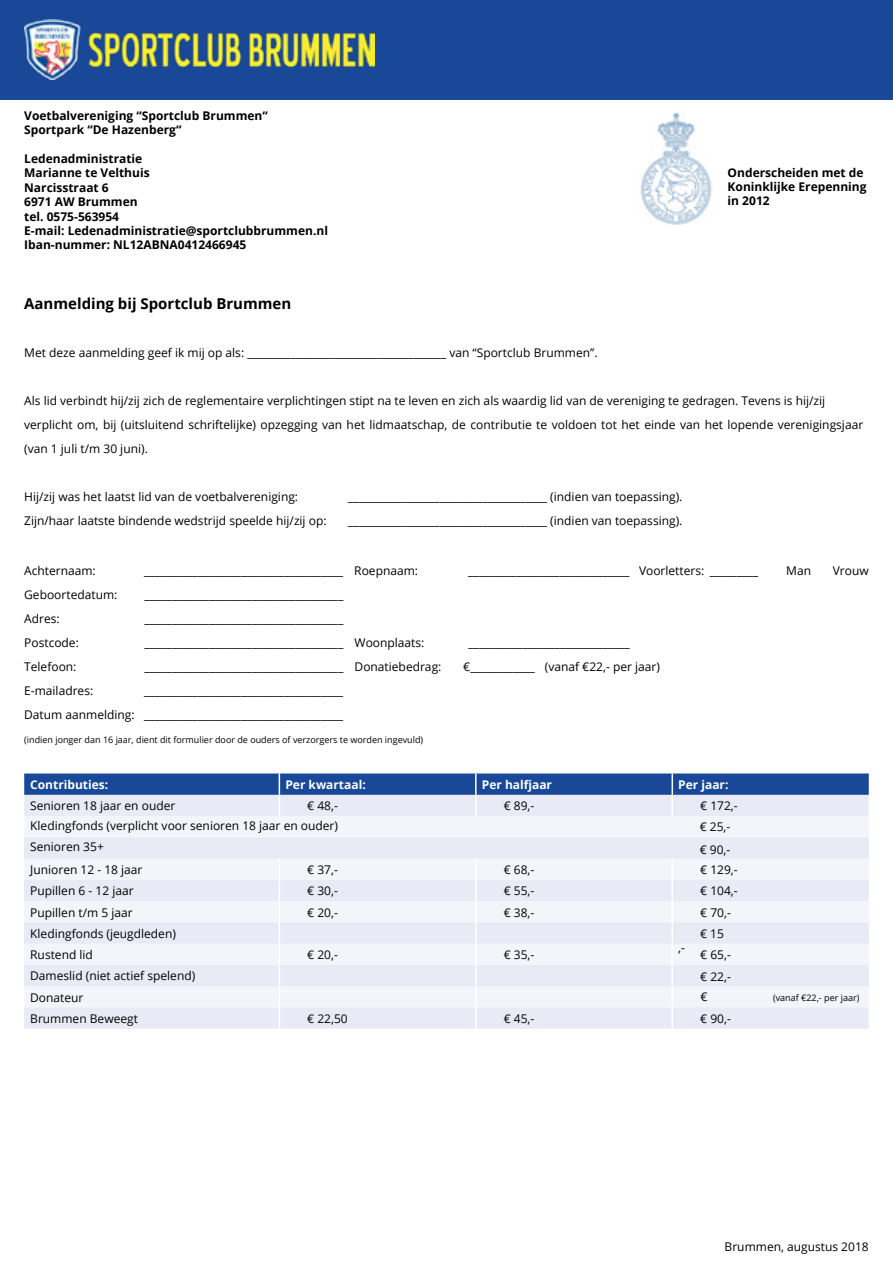
<style>
.page{position:relative;width:893px;height:1263px;background:#fff}
.page>*{position:absolute;margin:0;border:0;box-sizing:border-box;transform-origin:0 0}
.t1{font:700 15px "Open Sans";color:#000}
.t2{font:12px/24px "Open Sans";color:#000}
.t3{font:700 12px/14.4px "Open Sans";color:#000}
.t4{font:700 12px "Open Sans";color:#fff}
.t5{font:9px "Open Sans";color:#000}
</style>
<div class="page">
<svg style="left:24px;top:965px;width:845px;height:64px;fill:#e9eaf6"></svg>
<div style="left:0;top:1px;width:893px;height:99px;background:#184897"></div>
<img style="left:24px;top:20px;width:351px;height:60px">
<img style="left:640px;top:112px;width:72px;height:112px">
<svg style="left:24px;top:816px;width:845px;height:149px;fill:#f4f5fb"></svg>
<svg style="left:24px;top:773px;width:845px;height:43px;background:#829ac7"></svg>
<hr style="left:475px;top:795px;width:2px;height:21px;background:#fff">
<hr style="left:671px;top:795px;width:2px;height:21px;background:#fff">
<hr style="left:475px;top:859px;width:2px;height:21px;background:#fff">
<hr style="left:671px;top:859px;width:2px;height:21px;background:#fff">
<hr style="left:475px;top:880px;width:2px;height:21px;background:#fff">
<hr style="left:671px;top:880px;width:2px;height:21px;background:#fff">
<hr style="left:475px;top:901px;width:2px;height:21px;background:#fff">
<hr style="left:671px;top:901px;width:2px;height:21px;background:#fff">
<hr style="left:475px;top:922px;width:2px;height:22px;background:#fff">
<hr style="left:671px;top:922px;width:2px;height:22px;background:#fff">
<hr style="left:475px;top:944px;width:2px;height:21px;background:#fff">
<hr style="left:671px;top:944px;width:2px;height:21px;background:#fff">
<hr style="left:475px;top:965px;width:2px;height:21px;background:#fff">
<hr style="left:671px;top:965px;width:2px;height:21px;background:#fff">
<hr style="left:475px;top:986px;width:2px;height:22px;background:#fff">
<hr style="left:671px;top:986px;width:2px;height:22px;background:#fff">
<svg style="left:279px;top:859px;width:1px;height:170px"></svg>
<hr style="left:475px;top:1008px;width:2px;height:21px;background:#fff">
<hr style="left:671px;top:1008px;width:2px;height:21px;background:#fff">
<p class="t3" style="left:24px;top:108px;width:245px">Voetbalvereniging “Sportclub Brummen“<br>Sportpark “De Hazenberg“</p>
<p class="t3" style="left:24px;top:151px;width:305px">Ledenadministratie<br>Marianne te Velthuis<br>Narcisstraat 6<br>6971 AW Brummen<br>tel. 0575-563954<br>E-mail: Ledenadministratie@sportclubbrummen.nl<br>Iban-nummer: NL12ABNA0412466945</p>
<p class="t3" style="left:728px;top:165px;width:140px">Onderscheiden met de<br>Koninklijke Erepenning in 2012</p>
<p class="t1" style="left:24px;top:293px;width:269px">Aanmelding bij Sportclub Brummen</p>
<p class="t2" style="left:24px;top:340px;width:575px">Met deze aanmelding geef ik mij op als: _____________________________________ van “Sportclub Brummen”.</p>
<p class="t2" style="left:24px;top:388px;width:840px">Als lid verbindt hij/zij zich de reglementaire verplichtingen stipt na te leven en zich als waardig lid van de vereniging te gedragen. Tevens is hij/zij verplicht om, bij (uitsluitend schriftelijke) opzegging van het lidmaatschap, de contributie te voldoen tot het einde van het lopende verenigingsjaar (van 1 juli t/m 30 juni).</p>
<p class="t2" style="left:24px;top:484px;width:275px">Hij/zij was het laatst lid van de voetbalvereniging:</p>
<p class="t2" style="left:348px;top:484px;width:336px">_____________________________________ (indien van toepassing).</p>
<p class="t2" style="left:24px;top:508px;width:304px">Zijn/haar laatste bindende wedstrijd speelde hij/zij op:</p>
<p class="t2" style="left:348px;top:508px;width:336px">_____________________________________ (indien van toepassing).</p>
<p class="t2" style="left:24px;top:558px;width:73px">Achternaam:</p>
<p class="t2" style="left:144px;top:558px;width:275px">_____________________________________ Roepnaam:</p>
<p class="t2" style="left:468px;top:558px;width:291px">______________________________ Voorletters: _________</p>
<p class="t2" style="left:786px;top:558px;width:26px">Man</p>
<p class="t2" style="left:833px;top:558px;width:37px">Vrouw</p>
<p class="t2" style="left:24px;top:582px;width:95px">Geboortedatum:<br>Adres:<br>Postcode:<br>Telefoon:</p>
<p class="t2" style="left:144px;top:582px;width:281px">_____________________________________ _____________________________________ _____________________________________ Woonplaats:</p>
<p class="t2" style="left:469px;top:630px;width:163px">______________________________</p>
<p class="t2" style="left:545px;top:655px;width:117px">(vanaf €22,- per jaar)</p>
<p class="t2" style="left:144px;top:654px;width:298px">_____________________________________ Donatiebedrag:</p>
<p class="t2" style="left:463px;top:654px;width:73px">€____________</p>
<p class="t2" style="left:24px;top:678px;width:71px">E-mailadres:</p>
<p class="t2" style="left:24px;top:678px;width:320px;text-align:right">_____________________________________<br>Datum aanmelding: _____________________________________</p>
<p class="t5" style="left:24px;top:734px;width:400px">(indien jonger dan 16 jaar, dient dit formulier door de ouders of verzorgers te worden ingevuld)</p>
<p class="t4" style="left:30px;top:776px;width:80px">Contributies:</p>
<p class="t4" style="left:285px;top:776px;width:82px">Per kwartaal:</p>
<p class="t4" style="left:482px;top:776px;width:72px">Per halfjaar</p>
<p class="t4" style="left:678px;top:776px;width:52px">Per jaar:</p>
<p class="t2" style="left:30px;top:793px;width:147px">Senioren 18 jaar en ouder</p>
<p class="t2" style="left:307px;top:793px;width:32px">€ 48,-</p>
<p class="t2" style="left:504px;top:793px;width:32px">€ 89,-</p>
<p class="t2" style="left:700px;top:793px;width:39px">€ 172,-</p>
<p class="t2" style="left:30px;top:815px;width:309px;line-height:20.9px">Kledingfonds (verplicht voor senioren 18 jaar en ouder)<br>Senioren 35+</p>
<p class="t2" style="left:700px;top:815px;width:32px;line-height:22.6px">€ 25,- € 90,-</p>
<p class="t2" style="left:30px;top:857px;width:114px">Junioren 12 - 18 jaar</p>
<p class="t2" style="left:307px;top:857px;width:32px">€ 37,-</p>
<p class="t2" style="left:504px;top:857px;width:32px">€ 68,-</p>
<p class="t2" style="left:700px;top:857px;width:39px">€ 129,-</p>
<p class="t2" style="left:30px;top:878px;width:105px">Pupillen 6 - 12 jaar</p>
<p class="t2" style="left:307px;top:878px;width:32px">€ 30,-</p>
<p class="t2" style="left:504px;top:878px;width:32px">€ 55,-</p>
<p class="t2" style="left:700px;top:878px;width:39px">€ 104,-</p>
<p class="t2" style="left:30px;top:900px;width:104px">Pupillen t/m 5 jaar</p>
<p class="t2" style="left:307px;top:900px;width:32px">€ 20,-</p>
<p class="t2" style="left:504px;top:900px;width:32px">€ 38,-</p>
<p class="t2" style="left:700px;top:900px;width:32px">€ 70,-</p>
<p class="t2" style="left:30px;top:921px;width:147px">Kledingfonds (jeugdleden)</p>
<p class="t2" style="left:700px;top:921px;width:25px">€ 15</p>
<p class="t2" style="left:678px;top:935px;width:8px">,-</p>
<p class="t2" style="left:30px;top:942px;width:64px">Rustend lid</p>
<p class="t2" style="left:307px;top:942px;width:32px">€ 20,-</p>
<p class="t2" style="left:504px;top:942px;width:32px">€ 35,-</p>
<p class="t2" style="left:700px;top:942px;width:32px">€ 65,-</p>
<p class="t2" style="left:30px;top:965px;width:167px;line-height:21.3px">Dameslid (niet actief spelend)<br>Donateur</p>
<p class="t2" style="left:700px;top:964px;width:32px">€ 22,-</p>
<p class="t2" style="left:700px;top:984px;width:9px">€</p>
<p class="t5" style="left:773px;top:991px;width:88px">(vanaf €22,- per jaar)</p>
<p class="t2" style="left:30px;top:1006px;width:109px">Brummen Beweegt</p>
<p class="t2" style="left:307px;top:1006px;width:42px">€ 22,50</p>
<p class="t2" style="left:504px;top:1006px;width:32px">€ 45,-</p>
<p class="t2" style="left:700px;top:1006px;width:32px">€ 90,-</p>
<p class="t2" style="left:725px;top:1235px;width:146px">Brummen, augustus 2018</p>
</div>
